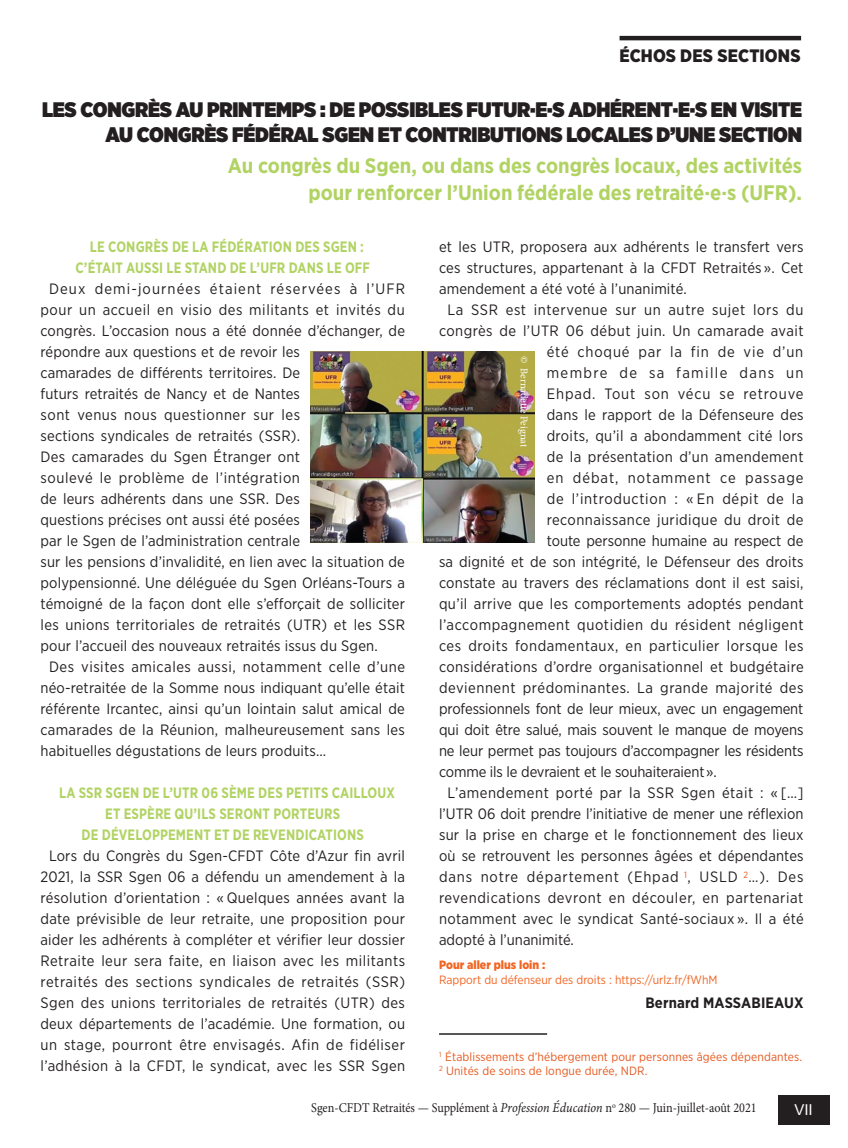
<style>
.page{position:relative;width:848px;height:1148px;background:#fff}
.page>*{position:absolute;margin:0;border:0;box-sizing:border-box;transform-origin:0 0}
.t1{font:900 21px/25.2px "Gotham Narrow";letter-spacing:-.01em;color:#231f20;text-align:right}
.t2{font:700 21px/27px "Gotham Narrow";color:#b1d363;text-align:right}
.t3{font:900 18px "Gotham Narrow";letter-spacing:.005em;color:#231f20}
.t4{font:15px/21px "Gotham Narrow";letter-spacing:.015em;color:#231f20;text-align:center}
.t5{font:15px "Gotham Narrow";letter-spacing:.035em;color:#231f20}
.t6{font:700 15px/21px "Gotham Narrow";letter-spacing:.01em;color:#b1d363;text-align:center;scale:.9 1}
.t7{font:15px "Gotham Narrow";letter-spacing:-.01em;color:#231f20}
.t8{font:15px "Gotham Narrow";letter-spacing:.04em;color:#231f20}
.t9{font:15px "Gotham Narrow";letter-spacing:.055em;color:#231f20}
.t10{font:15px "Gotham Narrow";letter-spacing:-.005em;color:#231f20}
.t11{font:15px "Gotham Narrow";letter-spacing:.075em;color:#231f20}
.t12{font:15px "Gotham Narrow";letter-spacing:.045em;color:#231f20}
.t13{font:15px "Gotham Narrow";letter-spacing:.065em;color:#231f20}
.t14{font:15px "Gotham Narrow";letter-spacing:.095em;color:#231f20}
.t15{font:700 15px "Gotham Narrow";letter-spacing:.01em;color:#231f20}
.t16{font:15px "Arial";color:#fff}
.t17{font:13.5px "Minion Pro";color:#231f20;scale:.9 1}
.t18{font:12px/13.5px "Gotham Narrow";letter-spacing:.01em;color:#e6591f}
.t19{font:12px "Gotham Narrow";color:#f36421}
.t20{font:900 12px "Gotham Narrow";color:#f36421}
.t21{font:10.5px "Minion Pro";color:#fff}
.s1{font-family:"Minion Variable Concept";font-style:italic}
</style>
<div class="page">
<div style="left:777px;top:1094px;width:52px;height:30px;background:#231f20"></div>
<hr style="left:439px;top:1033px;width:108px;height:1px;background:#231f20">
<hr style="left:619px;top:36px;width:182px;height:4px;background:#231f20">
<img style="left:310px;top:351px;width:224px;height:191px">
<p class="t3" style="left:619px;top:43px;width:182px">ÉCHOS DES SECTIONS</p>
<h1 class="t1" style="left:42px;top:96px;width:761px">LES CONGRÈS AU PRINTEMPS : DE POSSIBLES FUTUR·E·S ADHÉRENT·E·S EN VISITE<br>AU CONGRÈS FÉDÉRAL SGEN ET CONTRIBUTIONS LOCALES D’UNE SECTION</h1>
<h1 class="t2" style="left:228px;top:152px;width:575px">Au congrès du Sgen, ou dans des congrès locaux, des activités pour renforcer l’Union fédérale des retraité·e·s (UFR).</h1>
<p class="t6" style="left:75px;top:236px;width:329px">LE CONGRÈS DE LA FÉDÉRATION DES SGEN :<br>C’ÉTAIT AUSSI LE STAND DE L’UFR DANS LE OFF</p>
<p class="t11" style="left:49px;top:279px;width:357px">Deux demi-journées étaient réservées à l’UFR</p>
<p class="t5" style="left:40px;top:300px;width:366px">pour un accueil en visio des militants et invités du</p>
<p class="t4" style="left:40px;top:320px;width:366px">congrès. L’occasion nous a été donnée d’échanger, de</p>
<p class="t4" style="left:40px;top:341px;width:261px">répondre aux questions et de revoir les</p>
<p class="t4" style="left:40px;top:362px;width:261px">camarades de différents territoires. De</p>
<p class="t4" style="left:40px;top:383px;width:261px">futurs retraités de Nancy et de Nantes</p>
<p class="t5" style="left:40px;top:405px;width:261px">sont venus nous questionner sur les</p>
<p class="t4" style="left:40px;top:425px;width:261px">sections syndicales de retraités (SSR).</p>
<p class="t4" style="left:40px;top:446px;width:261px">Des camarades du Sgen Étranger ont</p>
<p class="t8" style="left:40px;top:468px;width:261px">soulevé le problème de l’intégration</p>
<p class="t4" style="left:40px;top:488px;width:261px">de leurs adhérents dans une SSR. Des</p>
<p class="t4" style="left:40px;top:509px;width:261px">questions précises ont aussi été posées</p>
<p class="t4" style="left:40px;top:530px;width:261px">par le Sgen de l’administration centrale</p>
<p class="t4" style="left:40px;top:551px;width:366px">sur les pensions d’invalidité, en lien avec la situation de</p>
<p class="t4" style="left:40px;top:572px;width:366px">polypensionné. Une déléguée du Sgen Orléans-Tours a</p>
<p class="t4" style="left:40px;top:593px;width:366px">témoigné de la façon dont elle s’efforçait de solliciter</p>
<p class="t4" style="left:40px;top:614px;width:366px">les unions territoriales de retraités (UTR) et les SSR</p>
<p class="t4" style="left:40px;top:635px;width:338px">pour l’accueil des nouveaux retraités issus du Sgen.</p>
<p class="t5" style="left:49px;top:657px;width:357px">Des visites amicales aussi, notamment celle d’une</p>
<p class="t4" style="left:40px;top:677px;width:366px">néo-retraitée de la Somme nous indiquant qu’elle était</p>
<p class="t4" style="left:40px;top:698px;width:366px">référente Ircantec, ainsi qu’un lointain salut amical de</p>
<p class="t4" style="left:40px;top:719px;width:366px">camarades de la Réunion, malheureusement sans les</p>
<p class="t4" style="left:40px;top:740px;width:287px">habituelles dégustations de leurs produits…</p>
<p class="t6" style="left:59px;top:782px;width:374px">LA SSR SGEN DE L’UTR 06 SÈME DES PETITS CAILLOUX<br>ET ESPÈRE QU’ILS SERONT PORTEURS<br>DE DÉVELOPPEMENT ET DE REVENDICATIONS</p>
<p class="t4" style="left:40px;top:845px;width:366px">Lors du Congrès du Sgen-CFDT Côte d’Azur fin avril 2021, la SSR Sgen 06 a défendu un amendement à la résolution d’orientation : « Quelques années avant la date prévisible de leur retraite, une proposition pour aider les adhérents à compléter et vérifier leur dossier Retraite leur sera faite, en liaison avec les militants retraités des sections syndicales de retraités (SSR)<br>Sgen des unions territoriales de retraités (UTR) des deux départements de l’académie. Une formation, ou un stage, pourront être envisagés. Afin de fidéliser l’adhésion à la CFDT, le syndicat, avec les SSR Sgen</p>
<p class="t4" style="left:439px;top:236px;width:366px">et les UTR, proposera aux adhérents le transfert vers</p>
<p class="t4" style="left:439px;top:257px;width:366px">ces structures, appartenant à la CFDT Retraités ». Cet</p>
<p class="t4" style="left:439px;top:278px;width:249px">amendement a été voté à l’unanimité.</p>
<p class="t8" style="left:447px;top:300px;width:357px">La SSR est intervenue sur un autre sujet lors du</p>
<p class="t4" style="left:439px;top:320px;width:366px">congrès de l’UTR 06 début juin. Un camarade avait</p>
<p class="t9" style="left:546px;top:342px;width:258px">été choqué par la fin de vie d’un</p>
<p class="t14" style="left:546px;top:363px;width:258px">membre de sa famille dans un</p>
<p class="t9" style="left:546px;top:384px;width:258px">Ehpad. Tout son vécu se retrouve</p>
<p class="t4" style="left:546px;top:404px;width:258px">dans le rapport de la Défenseure des</p>
<p class="t4" style="left:546px;top:425px;width:258px">droits, qu’il a abondamment cité lors</p>
<p class="t4" style="left:546px;top:446px;width:258px">de la présentation d’un amendement</p>
<p class="t13" style="left:546px;top:468px;width:258px">en débat, notamment ce passage</p>
<p class="t12" style="left:546px;top:489px;width:258px">de l’introduction : « En dépit de la</p>
<p class="t4" style="left:546px;top:509px;width:258px">reconnaissance juridique du droit de</p>
<p class="t10" style="left:546px;top:531px;width:258px">toute personne humaine au respect de</p>
<p class="t4" style="left:439px;top:551px;width:366px">sa dignité et de son intégrité, le Défenseur des droits</p>
<p class="t4" style="left:439px;top:572px;width:366px">constate au travers des réclamations dont il est saisi,</p>
<p class="t4" style="left:439px;top:593px;width:366px">qu’il arrive que les comportements adoptés pendant</p>
<p class="t5" style="left:439px;top:615px;width:366px">l’accompagnement quotidien du résident négligent</p>
<p class="t5" style="left:439px;top:636px;width:366px">ces droits fondamentaux, en particulier lorsque les</p>
<p class="t4" style="left:439px;top:656px;width:366px">considérations d’ordre organisationnel et budgétaire</p>
<p class="t5" style="left:439px;top:678px;width:366px">deviennent prédominantes. La grande majorité des</p>
<p class="t10" style="left:439px;top:699px;width:366px">professionnels font de leur mieux, avec un engagement</p>
<p class="t7" style="left:439px;top:720px;width:366px">qui doit être salué, mais souvent le manque de moyens</p>
<p class="t7" style="left:439px;top:741px;width:366px">ne leur permet pas toujours d’accompagner les résidents</p>
<p class="t7" style="left:439px;top:762px;width:279px">comme ils le devraient et le souhaiteraient ».</p>
<p class="t5" style="left:447px;top:783px;width:357px">L’amendement porté par la SSR Sgen était : « […]</p>
<p class="t4" style="left:439px;top:803px;width:366px">l’UTR 06 doit prendre l’initiative de mener une réflexion</p>
<p class="t4" style="left:439px;top:824px;width:366px">sur la prise en charge et le fonctionnement des lieux</p>
<p class="t4" style="left:439px;top:845px;width:366px">où se retrouvent les personnes âgées et dépendantes</p>
<p class="t9" style="left:439px;top:867px;width:366px">dans notre département (Ehpad <sup>1</sup>, USLD <sup>2</sup>…). Des</p>
<p class="t8" style="left:439px;top:888px;width:366px">revendications devront en découler, en partenariat</p>
<p class="t4" style="left:439px;top:908px;width:366px">notamment avec le syndicat Santé-sociaux ». Il a été</p>
<p class="t4" style="left:439px;top:929px;width:136px">adopté à l’unanimité.</p>
<p class="t20" style="left:439px;top:956px;width:108px">Pour aller plus loin :</p>
<p class="t19" style="left:439px;top:972px;width:280px">Rapport du défenseur des droits : https://urlz.fr/fWhM</p>
<p class="t15" style="left:645px;top:993px;width:160px">Bernard MASSABIEAUX</p>
<p class="t21" style="left:531px;top:356px;width:93px;rotate:90deg">© Bernadette Peignat</p>
<p class="t18" style="left:439px;top:1049px;width:364px"><sup>1</sup> Établissements d’hébergement pour personnes âgées dépendantes.<br><sup>2</sup> Unités de soins de longue durée, NDR.</p>
<p class="t17" style="left:311px;top:1098px;width:496px">Sgen-CFDT Retraités — Supplément à <span class="s1">Profession Éducation</span> n<sup>o</sup> 280 — Juin-juillet-août 2021</p>
<p class="t16" style="left:794px;top:1099px;width:20px">VII</p>
</div>
